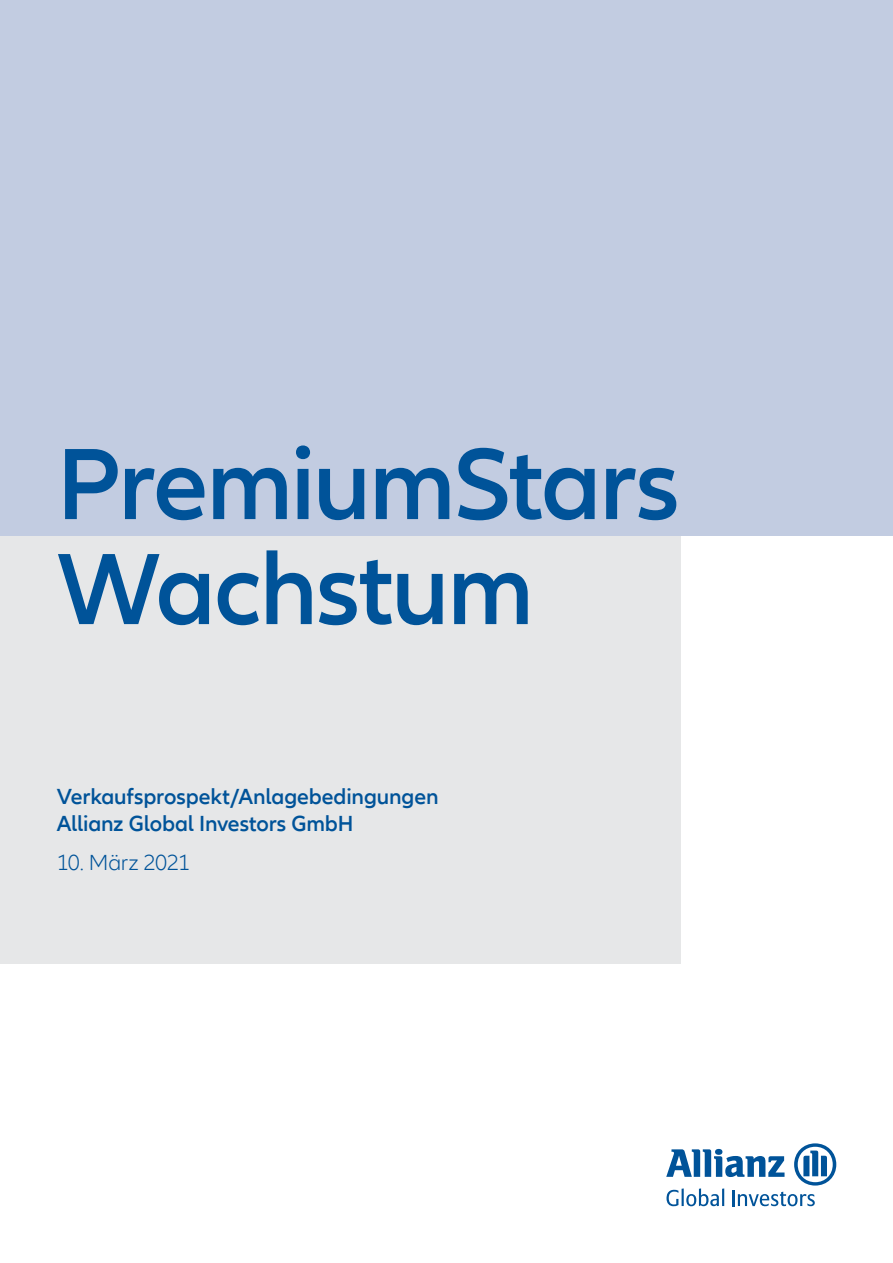
<style>
.page{position:relative;width:893px;height:1263px;background:#fff}
.page>*{position:absolute;margin:0;border:0;box-sizing:border-box;transform-origin:0 0}
.t1{font:600 105px/105px "Allianz Neo";letter-spacing:-.025em;color:#005399}
.t2{font:600 22.5px/26.8px "Allianz Neo";letter-spacing:-.005em;color:#005399}
.t3{font:300 22.5px "Allianz Neo";letter-spacing:-.015em;color:#005399}
</style>
<div class="page">
<svg style="left:666px;top:1143px;width:170px;height:63px"></svg>
<div style="left:0;top:444px;width:680px;height:520px;background:#e6e7e8"></div>
<div style="left:0;top:0;width:893px;height:536px;background:#c2cce1"></div>
<h1 class="t1" style="left:57px;top:434px;width:624px">PremiumStars<br>Wachstum</h1>
<p class="t2" style="left:57px;top:783px;width:383px">Verkaufsprospekt/Anlagebedingungen<br>Allianz Global Investors GmbH</p>
<p class="t3" style="left:57px;top:850px;width:135px">10. März 2021</p>
</div>
